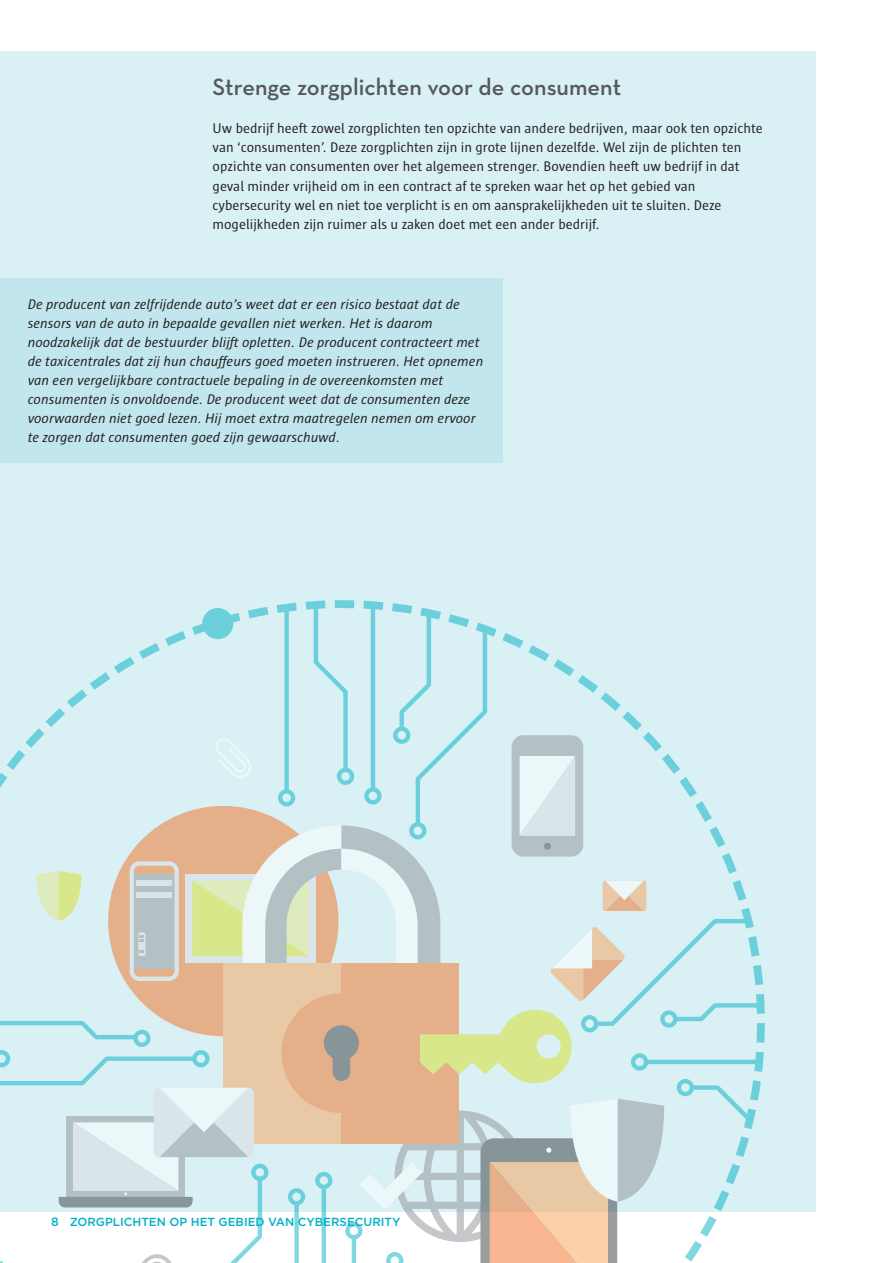
<style>
.page{position:relative;width:893px;height:1263px;background:#fff}
.page>*{position:absolute;margin:0;border:0;box-sizing:border-box;transform-origin:0 0}
.t1{font:600 24px "Neutraface Text";color:#57585a}
.t2{font:italic 14.25px/19px "Sun";color:#231f20}
.t3{font:14.25px/19px "Sun";color:#231f20}
.t4{font:500 11.7px "Gotham";color:#00b0c5}
.s1{font-size:12.15px}
</style>
<div class="page">
<div style="left:0;top:51px;width:816px;height:1161px;background:#d9f0f4"></div>
<svg style="left:0;top:600px;width:765px;height:663px"></svg>
<div style="left:0;top:278px;width:445px;height:185px;background:#c2e6ed"></div>
<div style="left:15px;top:278px;width:487px;height:185px;background:#c2e6ed"></div>
<h1 class="t1" style="left:213px;top:73px;width:410px">Strenge zorgplichten voor de consument</h1>
<p class="t3" style="left:213px;top:119px;width:552px">Uw bedrijf heeft zowel zorgplichten ten opzichte van andere bedrijven, maar ook ten opzichte van ‘consumenten’. Deze zorgplichten zijn in grote lijnen dezelfde. Wel zijn de plichten ten opzichte van consumenten over het algemeen strenger. Bovendien heeft uw bedrijf in dat geval minder vrijheid om in een contract af te spreken waar het op het gebied van cybersecurity wel en niet toe verplicht is en om aansprakelijkheden uit te sluiten. Deze mogelijkheden zijn ruimer als u zaken doet met een ander bedrijf.</p>
<p class="t2" style="left:28px;top:295px;width:457px">De producent van zelfrijdende auto’s weet dat er een risico bestaat dat de sensors van de auto in bepaalde gevallen niet werken. Het is daarom noodzakelijk dat de bestuurder blijft opletten. De producent contracteert met de taxicentrales dat zij hun chauffeurs goed moeten instrueren. Het opnemen van een vergelijkbare contractuele bepaling in de overeenkomsten met consumenten is onvoldoende. De producent weet dat de consumenten deze voorwaarden niet goed lezen. Hij moet extra maatregelen nemen om ervoor te zorgen dat consumenten goed zijn gewaarschuwd.</p>
<p class="t4" style="left:51px;top:1218px;width:351px"><span class="s1">8</span> ZORGPLICHTEN OP HET GEBIED VAN CYBERSECURITY</p>
</div>
